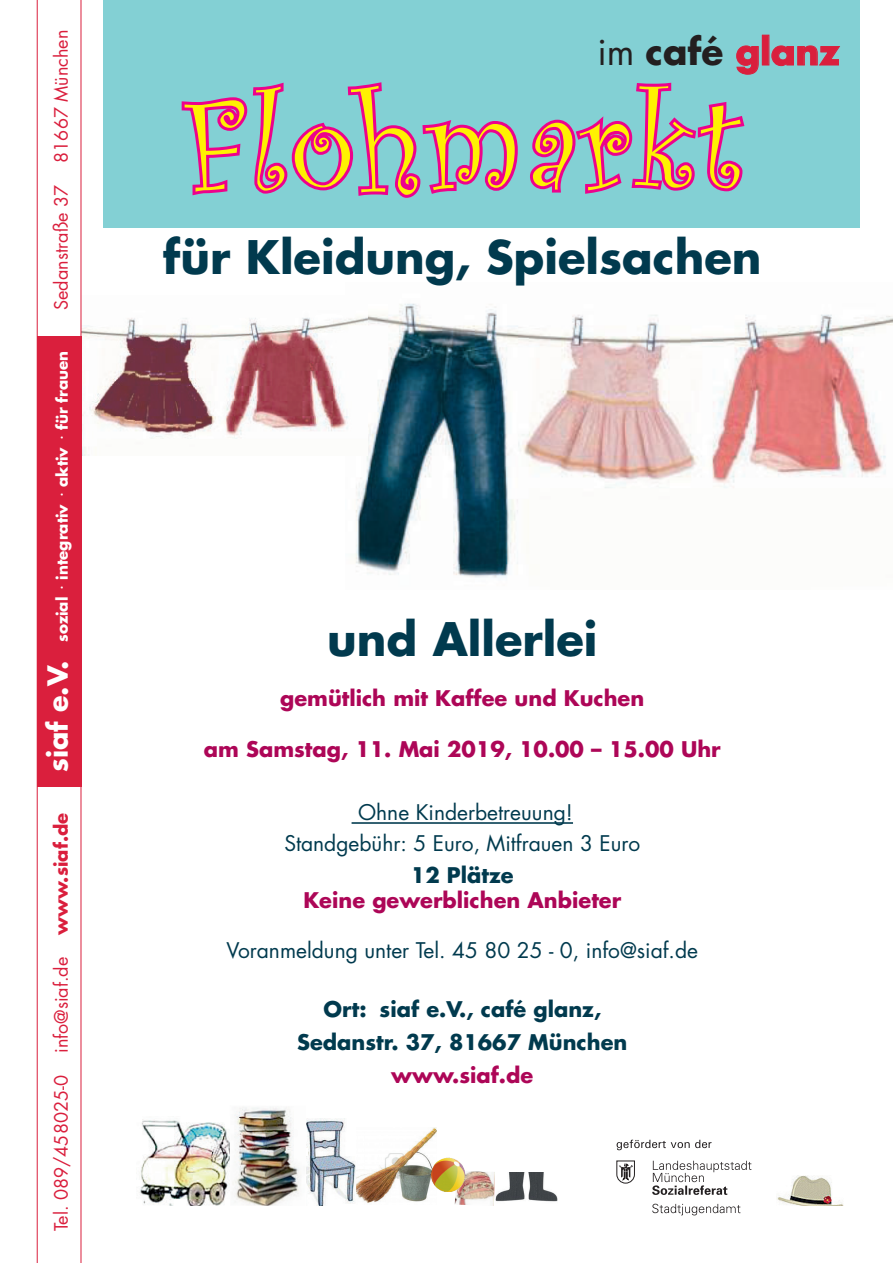
<style>
.page{position:relative;width:893px;height:1263px;background:#fff}
.page>*{position:absolute;margin:0;border:0;box-sizing:border-box;transform-origin:0 0}
.t1{font:135px "Curlz";letter-spacing:.04em;color:#fff101}
.t2{font:700 45px "Futura";color:#013a4e}
.t3{font:700 36px "Futura";color:#da1f3d}
.t4{font:700 21px "Futura";color:#ad0657}
.t5{font:21px/31.5px "Futura";color:#013a4e;text-align:center}
.t6{font:700 21px/33px "Futura";color:#013a4e;text-align:center}
.t7{font:18px "Futura";color:#da1f3d}
.t8{font:700 15px "Futura";color:#fff}
.s1{font-size:27px}
.s2{font-weight:700}
.s3{font-weight:400;color:#231f20}
.s4{color:#231f20}
</style>
<div class="page">
<div style="left:103px;top:0;width:757px;height:227px;background:#83d0d4"></div>
<img style="left:355px;top:303px;width:538px;height:275px">
<img style="left:82px;top:303px;width:286px;height:152px">
<img style="left:229px;top:1107px;width:71px;height:99px">
<img style="left:139px;top:1119px;width:90px;height:87px">
<img style="left:495px;top:1172px;width:62px;height:30px">
<img style="left:455px;top:1171px;width:40px;height:35px">
<img style="left:355px;top:1127px;width:82px;height:76px">
<img style="left:431px;top:1157px;width:35px;height:34px">
<img style="left:777px;top:1175px;width:67px;height:31px">
<img style="left:306px;top:1118px;width:49px;height:88px">
<svg style="left:306px;top:1149px;width:2px;height:7px"></svg>
<hr style="left:352px;top:822px;width:221px;height:2px;background:#013a4e">
<svg style="left:181px;top:45px;width:578px;height:153px"></svg>
<div style="left:762px;top:35px;width:7px;height:30px;border:1px solid #da1f3d"></div>
<svg style="left:771px;top:45px;width:69px;height:21px"></svg>
<svg style="left:652px;top:1161px;width:99px;height:34px"></svg>
<svg style="left:616px;top:1160px;width:19px;height:23px"></svg>
<svg style="left:652px;top:1204px;width:88px;height:11px"></svg>
<svg style="left:617px;top:1140px;width:94px;height:10px"></svg>
<hr style="left:37px;top:0;width:1px;height:1263px;background:#da1f3d">
<hr style="left:81px;top:0;width:1px;height:1263px;background:#da1f3d">
<div style="left:37px;top:337px;width:44px;height:450px;background:#da1f3d"></div>
<p class="t7" style="left:49px;top:310px;width:281px;rotate:-90deg">Sedanstraße 37 81667 München</p>
<p class="t8" style="left:52px;top:772px;width:423px;rotate:-90deg"><span class="s1">siaf e.V.</span> sozial <sup>.</sup> integrativ <sup>.</sup> aktiv <sup>.</sup> für frauen</p>
<p class="t7" style="left:49px;top:1231px;width:420px;rotate:-90deg">Tel. 089/458025-0 info@siaf.de <span class="s2">www.siaf.de</span></p>
<h3 class="t3" style="left:597px;top:26px;width:244px"><span class="s3">im</span> <span class="s4">café</span> glanz</h3>
<h1 class="t1" style="left:184px;top:48px;width:557px">Flohmarkt</h1>
<h2 class="t2" style="left:163px;top:225px;width:600px">für Kleidung, Spielsachen</h2>
<h2 class="t2" style="left:327px;top:608px;width:272px">und Allerlei</h2>
<p class="t4" style="left:280px;top:684px;width:366px">gemütlich mit Kaffee und Kuchen</p>
<p class="t4" style="left:204px;top:734px;width:518px">am Samstag, 11. Mai 2019, 10.00 – 15.00 Uhr</p>
<p class="t5" style="left:284px;top:796px;width:357px">Ohne Kinderbetreuung!<br>Standgebühr: 5 Euro, Mitfrauen 3 Euro</p>
<p class="t6" style="left:411px;top:858px;width:104px">12 Plätze</p>
<p class="t4" style="left:303px;top:885px;width:319px">Keine gewerblichen Anbieter</p>
<p class="t5" style="left:227px;top:935px;width:473px">Voranmeldung unter Tel. 45 80 25 - 0, info@siaf.de</p>
<p class="t6" style="left:297px;top:992px;width:332px">Ort: siaf e.V., café glanz,<br>Sedanstr. 37, 81667 München</p>
<p class="t4" style="left:391px;top:1060px;width:143px">www.siaf.de</p>
</div>
